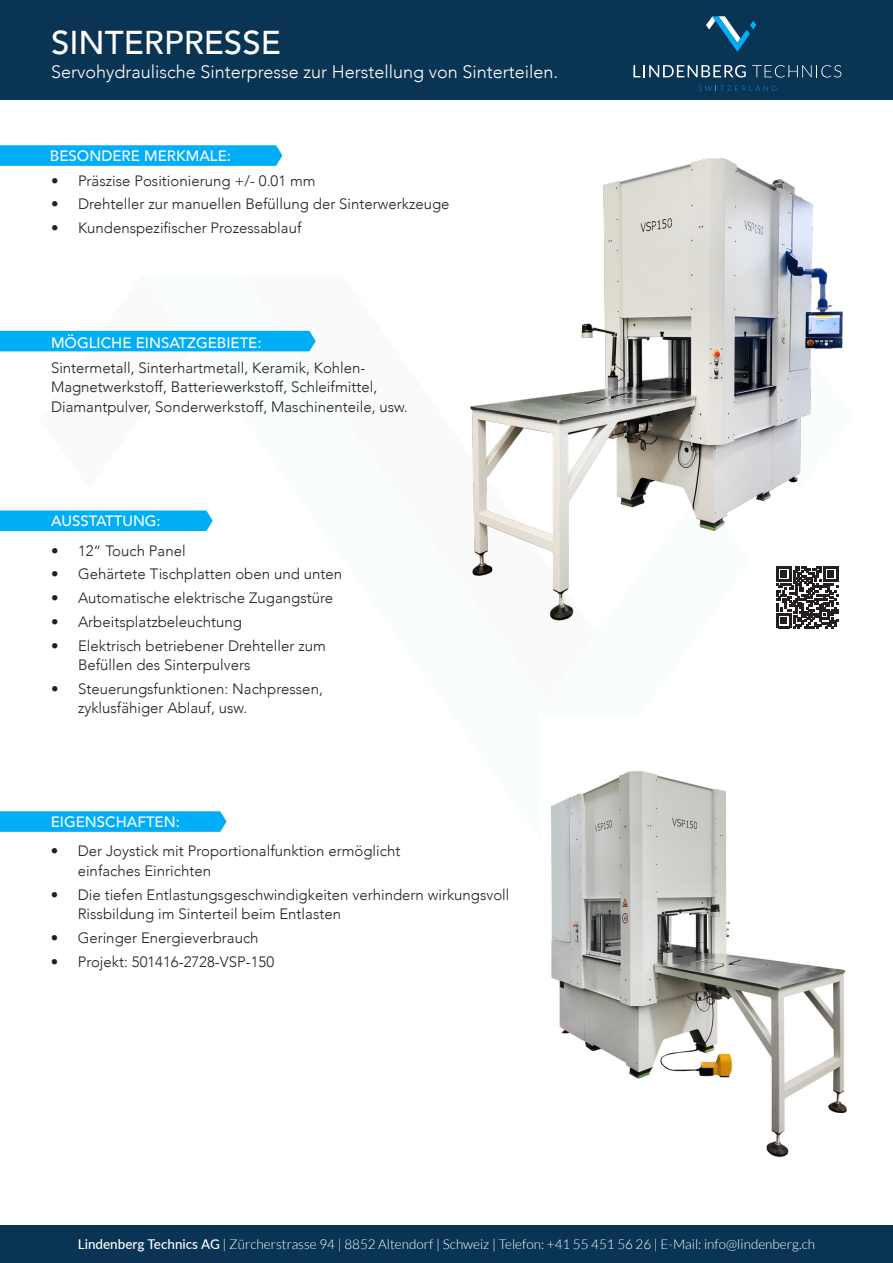
<style>
.page{position:relative;width:893px;height:1263px;background:#fff}
.page>*{position:absolute;margin:0;border:0;box-sizing:border-box;transform-origin:0 0}
.t1{font:500 33px "Avenir";color:#fff}
.t2{font:300 18px "Avenir";color:#fff}
.t3{font:300 15px/19.5px "Avenir";color:#231f20}
.t4{font:500 15px "Avenir";color:#fff}
.t5{font:300 13.5px "Lato";color:#fff}
.s1{font-weight:500}
</style>
<div class="page">
<svg style="left:0;top:145px;width:282px;height:21px;background:#07aff7"></svg>
<div style="left:0;top:1225px;width:893px;height:38px;background:#093454"></div>
<div style="left:0;top:0;width:893px;height:100px;background:#093454"></div>
<img style="left:470px;top:158px;width:373px;height:471px">
<img style="left:551px;top:771px;width:296px;height:386px">
<svg style="left:706px;top:16px;width:50px;height:36px"></svg>
<svg style="left:633px;top:65px;width:113px;height:12px"></svg>
<svg style="left:752px;top:65px;width:89px;height:13px"></svg>
<svg style="left:698px;top:86px;width:78px;height:5px"></svg>
<div style="left:0;top:510px;width:213px;height:21px;background:#00adf7"></div>
<svg style="left:0;top:811px;width:227px;height:21px;background:#09aff7"></svg>
<svg style="left:0;top:330px;width:316px;height:22px;background:#13b2f7"></svg>
<svg style="left:776px;top:566px;width:62px;height:62px"></svg>
<p class="t1" style="left:51px;top:14px;width:231px">SINTERPRESSE</p>
<p class="t2" style="left:51px;top:62px;width:509px">Servohydraulische Sinterpresse zur Herstellung von Sinterteilen.</p>
<p class="t4" style="left:50px;top:143px;width:183px">BESONDERE MERKMALE:</p>
<p class="t3" style="left:51px;top:171px;width:266px">• Präszise Positionierung +/- 0.01 mm</p>
<p class="t3" style="left:51px;top:194px;width:400px">• Drehteller zur manuellen Befüllung der Sinterwerkzeuge</p>
<p class="t3" style="left:51px;top:218px;width:252px">• Kundenspezifischer Prozessablauf</p>
<p class="t4" style="left:51px;top:329px;width:212px">MÖGLICHE EINSATZGEBIETE:</p>
<p class="t4" style="left:51px;top:329px;width:120px">BESCHREIBUNG:</p>
<p class="t3" style="left:51px;top:358px;width:358px">Sintermetall, Sinterhartmetall, Keramik, Kohlen-<br>Magnetwerkstoff, Batteriewerkstoff, Schleifmittel,<br>Diamantpulver, Sonderwerkstoff, Maschinenteile, usw.</p>
<p class="t4" style="left:51px;top:508px;width:111px">AUSSTATTUNG:</p>
<p class="t3" style="left:51px;top:541px;width:136px">• 12“ Touch Panel</p>
<p class="t3" style="left:51px;top:564px;width:293px">• Gehärtete Tischplatten oben und unten</p>
<p class="t3" style="left:51px;top:588px;width:284px">• Automatische elektrische Zugangstüre</p>
<p class="t3" style="left:51px;top:612px;width:192px">• Arbeitsplatzbeleuchtung</p>
<p class="t3" style="left:78px;top:636px;width:249px;text-indent:-27px">• Elektrisch betriebener Drehteller zum<br>Befüllen des Sinterpulvers</p>
<p class="t3" style="left:78px;top:679px;width:246px;text-indent:-27px">• Steuerungsfunktionen: Nachpressen, zyklusfähiger Ablauf, usw.</p>
<p class="t4" style="left:51px;top:809px;width:131px">EIGENSCHAFTEN:</p>
<p class="t3" style="left:78px;top:841px;width:324px;text-indent:-27px">• Der Joystick mit Proportionalfunktion ermöglicht einfaches Einrichten</p>
<p class="t3" style="left:78px;top:885px;width:433px;text-indent:-27px">• Die tiefen Entlastungsgeschwindigkeiten verhindern wirkungsvoll<br>Rissbildung im Sinterteil beim Entlasten</p>
<p class="t3" style="left:51px;top:928px;width:209px">• Geringer Energieverbrauch</p>
<p class="t3" style="left:51px;top:952px;width:225px">• Projekt: 501416-2728-VSP-150</p>
<p class="t5" style="left:78px;top:1237px;width:739px"><span class="s1">Lindenberg Technics AG</span> | Zürcherstrasse 94 | 8852 Altendorf | Schweiz | Telefon: +41 55 451 56 26 | E-Mail: info@lindenberg.ch</p>
</div>
